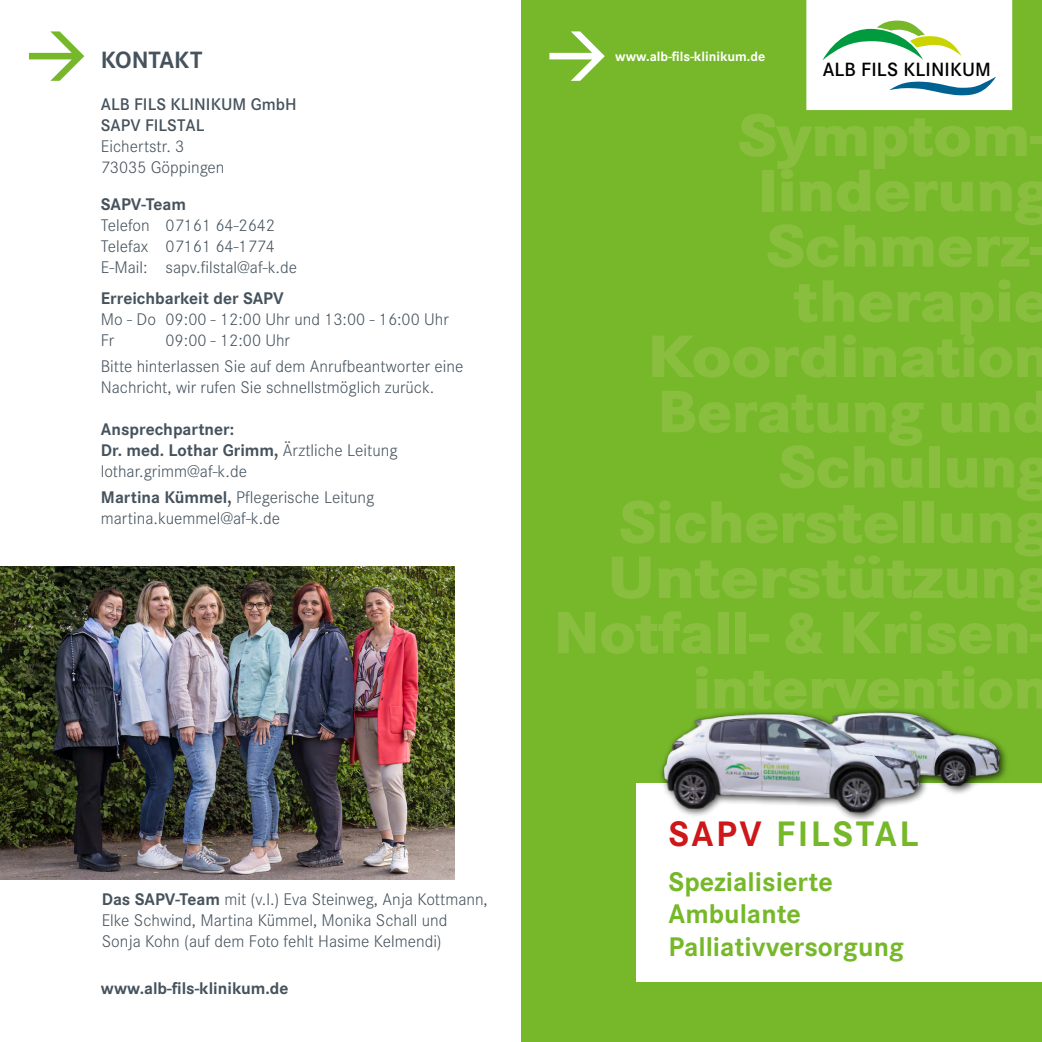
<style>
.page{position:relative;width:1042px;height:1042px;background:#fff}
.page>*{position:absolute;margin:0;border:0;box-sizing:border-box;transform-origin:0 0}
.t1{font:800 62.12px/55.3px "Corporate S";letter-spacing:-.01em;color:#89be3f;text-align:right;scale:1.06 1}
.t2{font:700 36.75px "Corporate S";letter-spacing:.07em;color:#76b82a}
.t3{font:700 28px/32.6px "Corporate S";color:#76b82a}
.t4{font:700 24.5px "Corporate S";color:#46535d}
.t5{font:600 19.95px "Corporate S";letter-spacing:.01em;color:#000}
.t6{font:300 17.5px/21px "Corporate S";color:#46535d}
.t7{font:700 17.5px "Corporate S";color:#46535d}
.t8{font:600 17.5px/21px "Corporate S";color:#46535d}
.t9{font:700 14px "Corporate S";color:#fff}
.s1{font-weight:700}
.s2{color:#cd1719}
</style>
<div class="page">
<div style="left:521px;top:0;width:521px;height:1042px;background:#76b82a"></div>
<svg style="left:549px;top:31px;width:56px;height:50px"></svg>
<svg style="left:29px;top:31px;width:55px;height:50px"></svg>
<div style="left:636px;top:783px;width:406px;height:199px;background:#fff"></div>
<img style="left:0;top:567px;width:455px;height:312px">
<img style="left:660px;top:710px;width:347px;height:110px">
<svg style="left:806px;top:0;width:206px;height:110px"></svg>
<h3 class="t4" style="left:101px;top:46px;width:103px">KONTAKT</h3>
<p class="t8" style="left:101px;top:94px;width:197px">ALB FILS KLINIKUM GmbH<br>SAPV FILSTAL</p>
<p class="t6" style="left:101px;top:136px;width:125px">Eichertstr. 3<br>73035 Göppingen</p>
<p class="t7" style="left:101px;top:194px;width:87px">SAPV-Team</p>
<p class="t6" style="left:101px;top:215px;width:198px">Telefon 07161 64-2642<br>Telefax 07161 64-1774<br>E-Mail: sapv.filstal@af-k.de</p>
<p class="t7" style="left:101px;top:288px;width:184px">Erreichbarkeit der SAPV</p>
<p class="t6" style="left:101px;top:309px;width:349px">Mo - Do 09:00 - 12:00 Uhr und 13:00 - 16:00 Uhr<br>Fr</p>
<p class="t6" style="left:101px;top:328px;width:364px;line-height:25.9px;text-indent:65px">09:00 - 12:00 Uhr<br>Bitte hinterlassen Sie auf dem Anrufbeantworter eine</p>
<p class="t6" style="left:101px;top:377px;width:335px">Nachricht, wir rufen Sie schnellstmöglich zurück.</p>
<p class="t6" style="left:101px;top:419px;width:298px"><span class="s1">Ansprechpartner:<br>Dr. med. Lothar Grimm,</span> Ärztliche Leitung lothar.grimm@af-k.de</p>
<p class="t6" style="left:101px;top:487px;width:275px"><span class="s1">Martina Kümmel,</span> Pflegerische Leitung martina.kuemmel@af-k.de</p>
<p class="t6" style="left:102px;top:889px;width:387px"><span class="s1">Das SAPV-Team</span> mit (v.l.) Eva Steinweg, Anja Kottmann,<br>Elke Schwind, Martina Kümmel, Monika Schall und<br>Sonja Kohn (auf dem Foto fehlt Hasime Kelmendi)</p>
<p class="t7" style="left:101px;top:978px;width:189px">www.alb-fils-klinikum.de</p>
<p class="t9" style="left:615px;top:48px;width:152px">www.alb-fils-klinikum.de</p>
<p class="t5" style="left:822px;top:58px;width:170px">ALB FILS KLINIKUM</p>
<h1 class="t1" style="left:553px;top:108px;width:471px">Symptom&shy;linderung<br>Schmerz&shy;therapie<br>Koordination<br>Beratung und<br>Schulung<br>Sicherstellung<br>Unterstützung<br>Notfall- &amp; Krisen&shy;intervention</h1>
<h2 class="t2" style="left:668px;top:812px;width:251px"><span class="s2">SAPV</span> FILSTAL</h2>
<h3 class="t3" style="left:668px;top:866px;width:237px">Spezialisierte<br>Ambulante<br>Palliativversorgung</h3>
</div>
